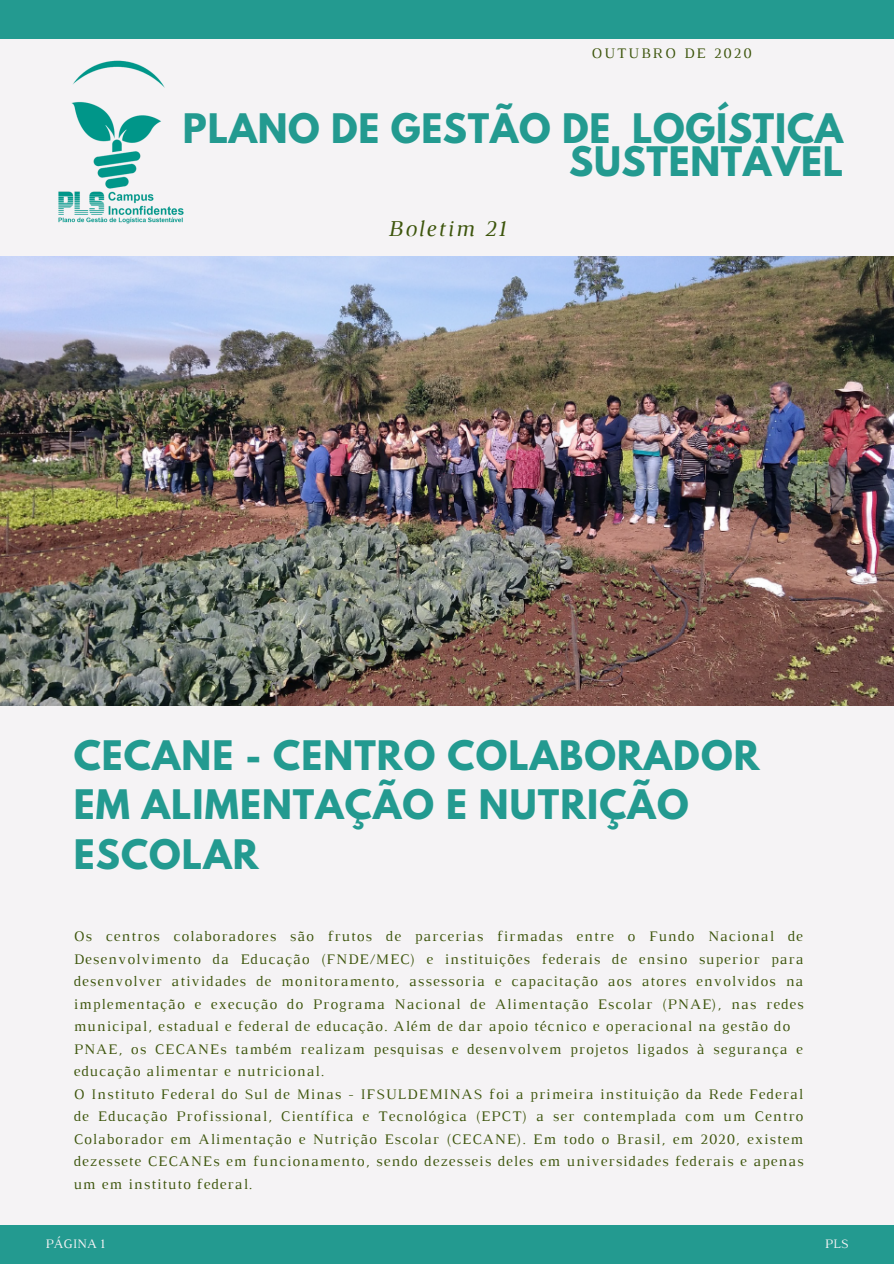
<style>
.page{position:relative;width:894px;height:1264px;background:#fff}
.page>*{position:absolute;margin:0;border:0;box-sizing:border-box;transform-origin:0 0}
.t1{font:700 36px/49.5px "League Spartan";letter-spacing:.03em;color:#239a90;text-align:right}
.t2{font:italic 23.25px "Luthier";letter-spacing:.07em;color:#3d550c}
.t3{font:14.85px/22.5px "Luthier";letter-spacing:.07em;color:#3d550c}
.t4{font:14.85px "Luthier";letter-spacing:.14em;color:#3d550c}
.t5{font:13.2px "Luthier";color:#f5f3f5}
</style>
<div class="page">
<div style="left:0;top:0;width:893px;height:1263px;background:#f5f3f5"></div>
<div style="left:0;top:1224px;width:893px;height:39px;background:#239a90"></div>
<div style="left:0;top:0;width:893px;height:39px;background:#239a90"></div>
<img style="left:0;top:257px;width:893px;height:448px">
<img style="left:58px;top:60px;width:126px;height:164px">
<p class="t4" style="left:591px;top:47px;width:161px">OUTUBRO DE 2020</p>
<h1 class="t1" style="left:183px;top:117px;width:661px;line-height:32.7px">PLANO DE GESTÃO DE LOGÍSTICA<br>SUSTENTÁVEL</h1>
<h2 class="t2" style="left:387px;top:220px;width:119px">Boletim 21</h2>
<h1 class="t1" style="left:74px;top:735px;width:687px;text-align:left">CECANE - CENTRO COLABORADOR<br>EM ALIMENTAÇÃO E NUTRIÇÃO<br>ESCOLAR</h1>
<p class="t3" style="left:74px;top:926px;width:731px">Os centros colaboradores são frutos de parcerias firmadas entre o Fundo Nacional de Desenvolvimento da Educação (FNDE/MEC) e instituições federais de ensino superior para desenvolver atividades de monitoramento, assessoria e capacitação aos atores envolvidos na implementação e execução do Programa Nacional de Alimentação Escolar (PNAE), nas redes municipal, estadual e federal de educação. Além de dar apoio técnico e operacional na gestão do PNAE, os CECANEs também realizam pesquisas e desenvolvem projetos ligados à segurança e educação alimentar e nutricional.<br>O Instituto Federal do Sul de Minas - IFSULDEMINAS foi a primeira instituição da Rede Federal de Educação Profissional, Científica e Tecnológica (EPCT) a ser contemplada com um Centro Colaborador em Alimentação e Nutrição Escolar (CECANE). Em todo o Brasil, em 2020, existem dezessete CECANEs em funcionamento, sendo dezesseis deles em universidades federais e apenas um em instituto federal.</p>
<p class="t5" style="left:46px;top:1239px;width:61px">PÁGINA 1</p>
<p class="t5" style="left:824px;top:1238px;width:26px">PLS</p>
</div>
